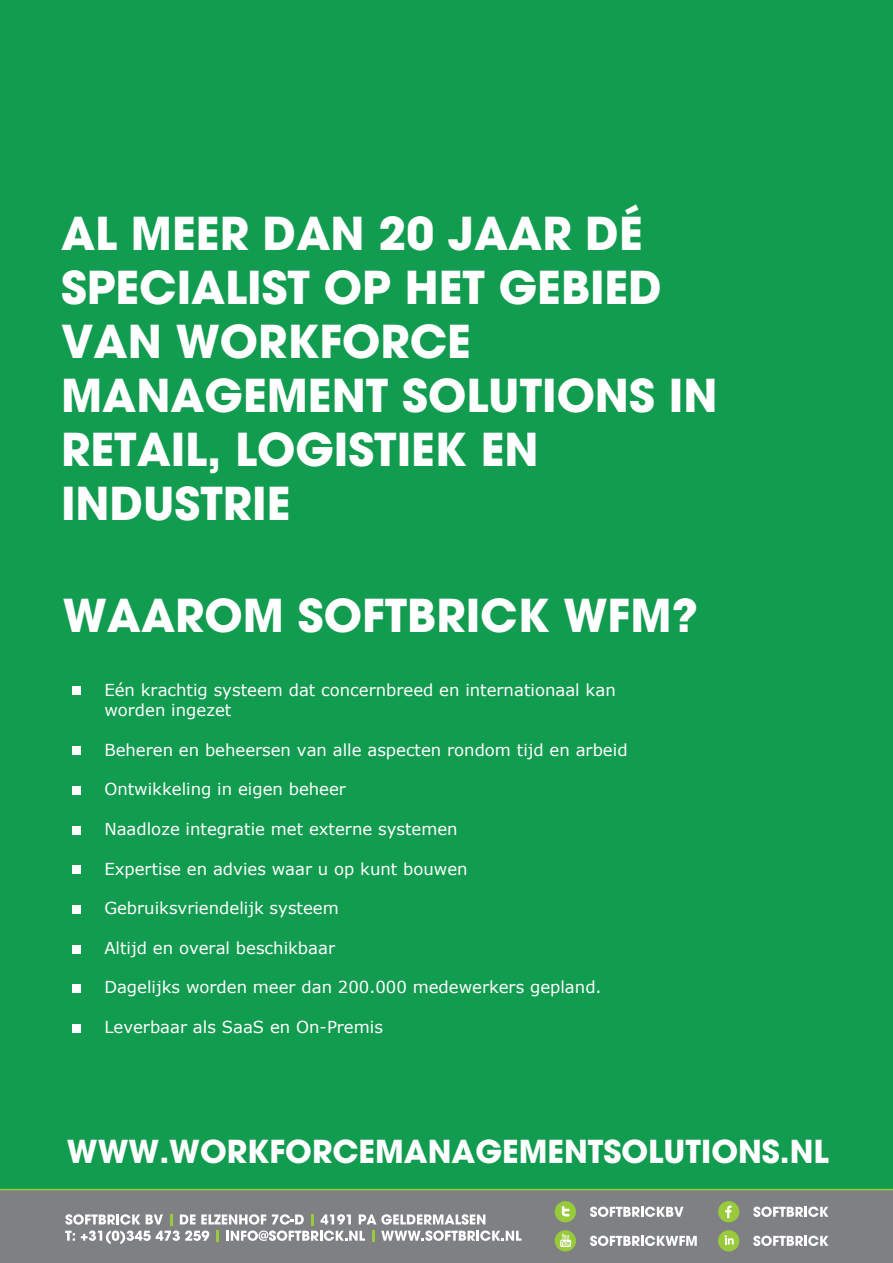
<style>
.page{position:relative;width:893px;height:1263px;background:#129c50}
.page>*{position:absolute;margin:0;border:0;box-sizing:border-box;transform-origin:0 0}
.t1{font:700 45px/54px "Avant Garde";color:#fff}
.t2{font:700 31.35px "Avant Garde";color:#fff}
.t3{font:16.5px/19.8px "Verdana";color:#fff}
</style>
<div class="page">
<div style="left:0;top:1189px;width:893px;height:74px;background:#7e8083"></div>
<hr style="left:0;top:1189px;width:893px;height:1px;background:#99ca3b">
<svg style="left:65px;top:1214px;width:456px;height:30px"></svg>
<div style="left:555px;top:1201px;width:21px;height:21px;background:#99ca3b;border-radius:50%"></div>
<svg style="left:562px;top:1206px;width:8px;height:10px"></svg>
<svg style="left:590px;top:1206px;width:93px;height:11px"></svg>
<div style="left:718px;top:1201px;width:21px;height:21px;background:#99ca3b;border-radius:50%"></div>
<svg style="left:725px;top:1206px;width:7px;height:12px"></svg>
<svg style="left:753px;top:1206px;width:75px;height:11px"></svg>
<div style="left:718px;top:1230px;width:21px;height:21px;background:#99ca3b;border-radius:50%"></div>
<svg style="left:724px;top:1235px;width:10px;height:9px"></svg>
<svg style="left:753px;top:1235px;width:75px;height:11px"></svg>
<div style="left:555px;top:1230px;width:21px;height:21px;background:#99ca3b;border-radius:50%"></div>
<svg style="left:560px;top:1234px;width:11px;height:13px"></svg>
<svg style="left:590px;top:1235px;width:107px;height:11px"></svg>
<div style="left:73px;top:686px;width:8px;height:9px;background:#fff"></div>
<div style="left:73px;top:746px;width:8px;height:9px;background:#fff"></div>
<div style="left:73px;top:786px;width:8px;height:8px;background:#fff"></div>
<div style="left:73px;top:826px;width:8px;height:8px;background:#fff"></div>
<div style="left:73px;top:865px;width:8px;height:9px;background:#fff"></div>
<div style="left:73px;top:905px;width:8px;height:9px;background:#fff"></div>
<div style="left:73px;top:945px;width:8px;height:8px;background:#fff"></div>
<div style="left:73px;top:984px;width:8px;height:9px;background:#fff"></div>
<div style="left:73px;top:1024px;width:8px;height:9px;background:#fff"></div>
<h1 class="t1" style="left:61px;top:207px;width:658px">AL MEER DAN 20 JAAR DÉ<br>SPECIALIST OP HET GEBIED<br>VAN WORKFORCE<br>MANAGEMENT SOLUTIONS IN<br>RETAIL, LOGISTIEK EN<br>INDUSTRIE</h1>
<h1 class="t1" style="left:63px;top:589px;width:637px">WAAROM SOFTBRICK WFM?</h1>
<p class="t3" style="left:104px;top:680px;width:513px">Eén krachtig systeem dat concernbreed en internationaal kan worden ingezet</p>
<p class="t3" style="left:104px;top:740px;width:525px">Beheren en beheersen van alle aspecten rondom tijd en arbeid</p>
<p class="t3" style="left:104px;top:779px;width:243px">Ontwikkeling in eigen beheer</p>
<p class="t3" style="left:104px;top:819px;width:355px">Naadloze integratie met externe systemen</p>
<p class="t3" style="left:104px;top:858px;width:365px">Expertise en advies waar u op kunt bouwen</p>
<p class="t3" style="left:104px;top:898px;width:236px">Gebruiksvriendelijk systeem</p>
<p class="t3" style="left:104px;top:938px;width:232px">Altijd en overal beschikbaar</p>
<p class="t3" style="left:104px;top:977px;width:499px">Dagelijks worden meer dan 200.000 medewerkers gepland.</p>
<p class="t3" style="left:104px;top:1017px;width:280px">Leverbaar als SaaS en On-Premis</p>
<h2 class="t2" style="left:67px;top:1131px;width:763px">WWW.WORKFORCEMANAGEMENTSOLUTIONS.NL</h2>
</div>
